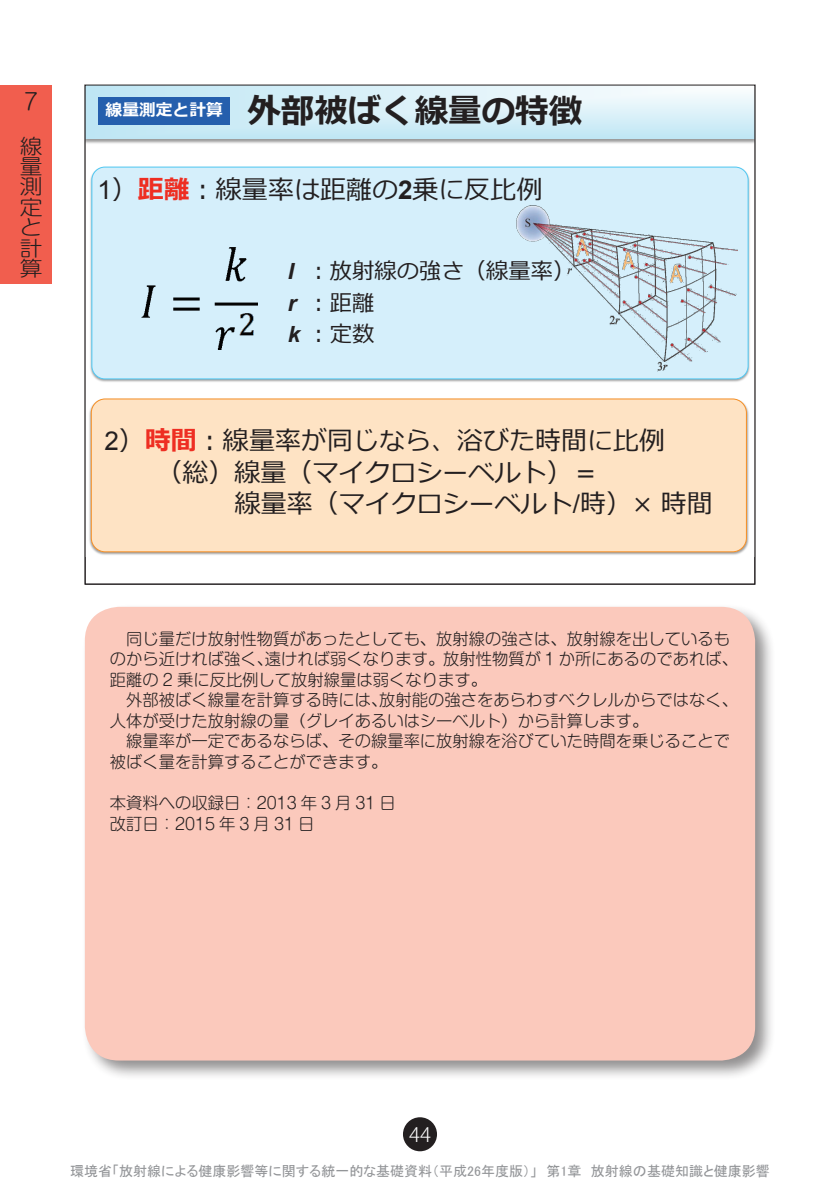
<style>
.page{position:relative;width:840px;height:1191px;background:#fff}
.page>*{position:absolute;margin:0;border:0;box-sizing:border-box;transform-origin:0 0}
.t1{font:700 33.4px "Meiryo";color:#231f20}
.t2{font:26px/31.2px "Meiryo";color:#231f20;text-align:center}
.t3{font:300 22.6px "Shin M Go Pro";color:#231f20}
.t4{font:22.2px/31.4px "Meiryo";color:#231f20}
.t5{font:300 20.4px/20.4px "Shin M Go Pro";color:#231f20;text-align:justify;scale:1.11 1}
.t6{font:300 19.8px "Koz Go Pro";color:#fff}
.t7{font:700 16.8px "Meiryo";color:#fff}
.t8{font:300 16.2px/20.6px "Shin M Go Pro";color:#231f20}
.t9{font:14px "MS P Gothic";color:#939598}
.s1{font-family:"Arial"}
.s2{font-weight:700;color:#ee2e22}
.s3{font-family:"Arial";font-weight:700}
.s4{font-family:"Arial";font-weight:700;font-style:italic}
</style>
<div class="page">
<div style="left:81px;top:603px;width:694px;height:478px;background:#231f20;opacity:.5"></div>
<div style="left:85px;top:607px;width:669px;height:453px;background:#fbc9bc;border-radius:34px"></div>
<div style="left:0;top:85px;width:51px;height:198px;background:#f15e4e"></div>
<div style="left:403px;top:1117px;width:34px;height:34px;background:#231f20;border-radius:50%"></div>
<svg style="left:87px;top:87px;width:665px;height:52px;background:#d3edf7"></svg>
<img style="left:90px;top:166px;width:660px;height:216px">
<div style="left:91px;top:167px;width:657px;height:212px;background:#d5effb;border:1px solid #4fc9f4;border-radius:13px"></div>
<img style="left:516px;top:205px;width:220px;height:167px">
<img style="left:141px;top:247px;width:116px;height:103px">
<div style="left:98px;top:98px;width:132px;height:27px;background:#255fad"></div>
<img style="left:89px;top:399px;width:660px;height:156px">
<div style="left:91px;top:398px;width:655px;height:154px;background:#fee3c4;border:1px solid #f68f24;border-radius:14px"></div>
<h3 class="t3" style="left:20px;top:83px;width:19px">７</h3>
<p class="t5" style="left:20px;top:133px;width:21px">線量測定と計算</p>
<p class="t7" style="left:106px;top:98px;width:119px">線量測定と計算</p>
<h1 class="t1" style="left:247px;top:87px;width:336px">外部被ばく線量の特徴</h1>
<h2 class="t2" style="left:97px;top:175px;width:446px"><span class="s1">1</span>）<span class="s2">距離</span>：線量率は距離の<span class="s3">2</span>乗に反比例</h2>
<h3 class="t4" style="left:288px;top:257px;width:289px"><span class="s4">I</span> ：放射線の強さ（線量率）<span class="s4">r</span> ：距離<br><span class="s4">k</span> ：定数</h3>
<h2 class="t2" style="left:104px;top:427px;width:562px"><span class="s1">2</span>）<span class="s2">時間</span>：線量率が同じなら、浴びた時間に比例（総）線量（マイクロシーベルト）＝</h2>
<h2 class="t2" style="left:234px;top:489px;width:479px">線量率（マイクロシーベルト<span class="s1">/</span>時）× 時間</h2>
<p class="t8" style="left:110px;top:626px;width:629px">　同じ量だけ放射性物質があったとしても、放射線の強さは、放射線を出しているものから近ければ強く、遠ければ弱くなります。放射性物質が 1 か所にあるのであれば、距離の 2 乗に反比例して放射線量は弱くなります。<br>　外部被ばく線量を計算する時には、放射能の強さをあらわすベクレルからではなく、人体が受けた放射線の量（グレイあるいはシーベルト）から計算します。<br>　線量率が一定であるならば、その線量率に放射線を浴びていた時間を乗じることで被ばく量を計算することができます。</p>
<p class="t8" style="left:110px;top:790px;width:287px">本資料への収録日：2013 年 3 月 31 日改訂日：2015 年 3 月 31 日</p>
<p class="t6" style="left:409px;top:1121px;width:23px">44</p>
<p class="t9" style="left:70px;top:1164px;width:700px">環境省「放射線による健康影響等に関する統一的な基礎資料（平成26年度版）」　第1章　放射線の基礎知識と健康影響</p>
</div>
